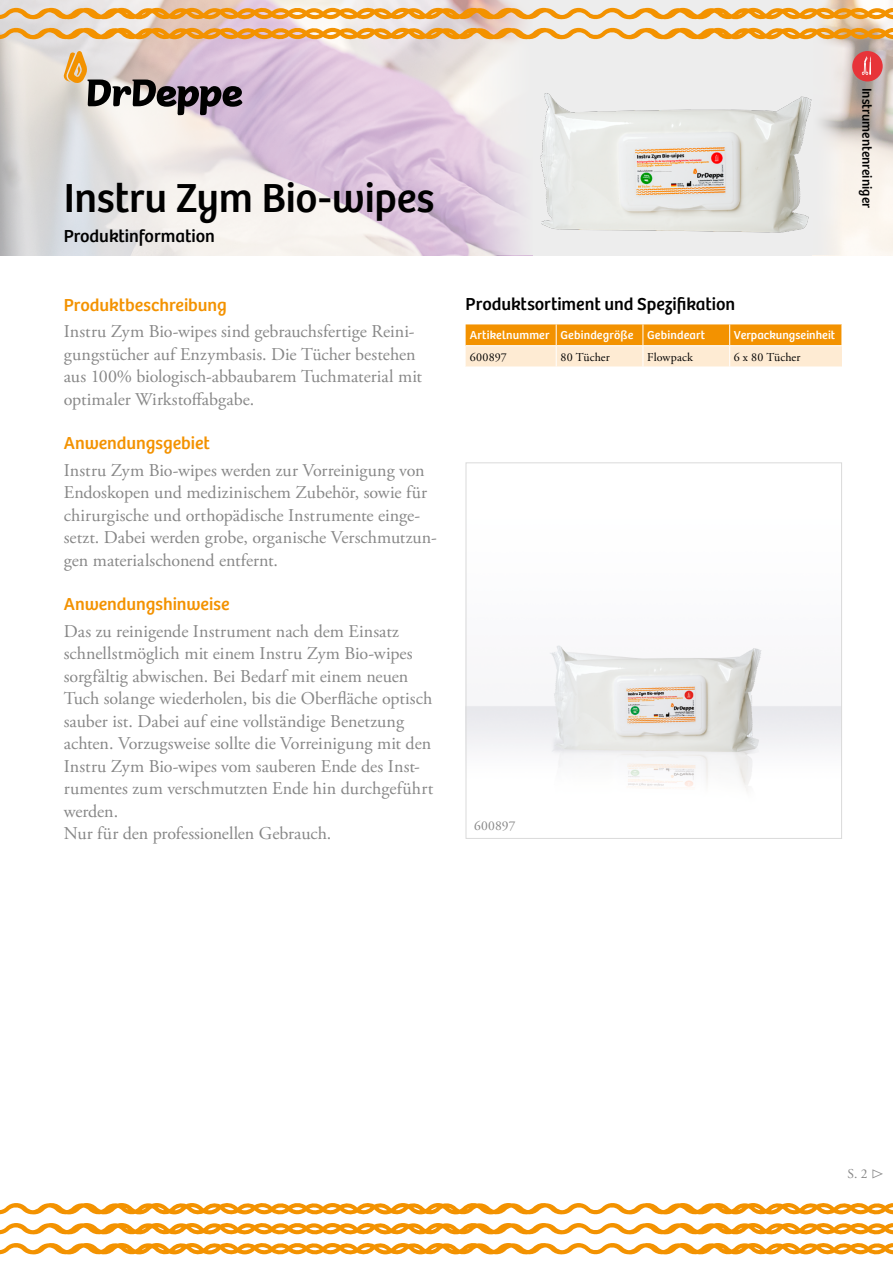
<style>
.page{position:relative;width:893px;height:1263px;background:#fff}
.page>*{position:absolute;margin:0;border:0;box-sizing:border-box;transform-origin:0 0}
.t1{font:42px "Bree";letter-spacing:-.005em;color:#000}
.t2{font:18px/22.5px "Adobe Garamond Pro";color:#878787}
.t3{font:18px "Bree";color:#f39200}
.t4{font:18px "Bree";color:#000}
.t5{font:13.5px "Bree";color:#000}
.t6{font:13.5px "Adobe Garamond Pro";letter-spacing:.01em;color:#878787}
.t7{font:12px "Bree";letter-spacing:.01em;color:#fff}
.t8{font:12px "Adobe Garamond Pro";letter-spacing:.01em;color:#000}
.s1{font-family:"Zeal"}
</style>
<div class="page">
<img style="left:0;top:0;width:893px;height:255px">
<div style="left:533px;top:0;width:279px;height:255px;background:#ededed"></div>
<img style="left:540px;top:93px;width:272px;height:140px">
<div style="left:812px;top:0;width:30px;height:255px;background:#ededed"></div>
<svg style="left:469px;top:0;width:64px;height:255px"></svg>
<svg style="left:0;top:7px;width:893px;height:13px"></svg>
<svg style="left:0;top:26px;width:893px;height:13px"></svg>
<svg style="left:0;top:1203px;width:893px;height:12px"></svg>
<svg style="left:0;top:1223px;width:893px;height:12px"></svg>
<svg style="left:0;top:1243px;width:893px;height:11px"></svg>
<svg style="left:64px;top:51px;width:178px;height:64px;background:#b0a0a0"></svg>
<svg style="left:466px;top:324px;width:376px;height:43px;background:#f8c170"></svg>
<svg style="left:852px;top:51px;width:31px;height:30px"></svg>
<img style="left:468px;top:645px;width:372px;height:146px">
<div style="left:466px;top:462px;width:376px;height:377px;border:1px solid #dadada"></div>
<h1 class="t1" style="left:64px;top:166px;width:372px">Instru Zym Bio-wipes</h1>
<p class="t4" style="left:64px;top:222px;width:153px">Produktinformation</p>
<p class="t3" style="left:64px;top:291px;width:165px">Produktbeschreibung</p>
<p class="t2" style="left:64px;top:321px;width:360px">Instru Zym Bio-wipes sind gebrauchsfertige Reini&shy;gungstücher auf Enzymbasis. Die Tücher bestehen aus 100% biologisch-abbaubarem Tuchmaterial mit optimaler Wirkstoffabgabe.</p>
<p class="t3" style="left:64px;top:429px;width:148px">Anwendungsgebiet</p>
<p class="t2" style="left:64px;top:459px;width:375px">Instru Zym Bio-wipes werden zur Vorreinigung von Endoskopen und medizinischem Zubehör, sowie für chirurgische und orthopädische Instrumente einge&shy;setzt. Dabei werden grobe, organische Verschmutzun&shy;gen materialschonend entfernt.</p>
<p class="t3" style="left:64px;top:590px;width:167px">Anwendungshinweise</p>
<p class="t2" style="left:64px;top:620px;width:371px">Das zu reinigende Instrument nach dem Einsatz schnellstmöglich mit einem Instru Zym Bio-wipes sorgfältig abwischen. Bei Bedarf mit einem neuen Tuch solange wiederholen, bis die Oberfläche optisch sauber ist. Dabei auf eine vollständige Benetzung achten. Vorzugsweise sollte die Vorreinigung mit den Instru Zym Bio-wipes vom sauberen Ende des Inst&shy;rumentes zum verschmutzten Ende hin durchgeführt werden.<br>Nur für den professionellen Gebrauch.</p>
<p class="t5" style="left:877px;top:88px;width:122px;rotate:90deg">Instrumentenreiniger</p>
<p class="t4" style="left:466px;top:290px;width:271px">Produktsortiment und Spezifikation</p>
<p class="t7" style="left:470px;top:326px;width:237px">Artikelnummer Gebindegröße Gebindeart</p>
<p class="t7" style="left:734px;top:326px;width:103px">Verpackungseinheit</p>
<p class="t8" style="left:470px;top:350px;width:39px">600897</p>
<p class="t8" style="left:560px;top:350px;width:51px">80 Tücher</p>
<p class="t8" style="left:647px;top:350px;width:47px">Flowpack</p>
<p class="t8" style="left:734px;top:350px;width:68px">6 x 80 Tücher</p>
<p class="t6" style="left:474px;top:818px;width:43px">600897</p>
<p class="t6" style="left:847px;top:1165px;width:39px">S. 2 <span class="s1">s</span></p>
</div>
